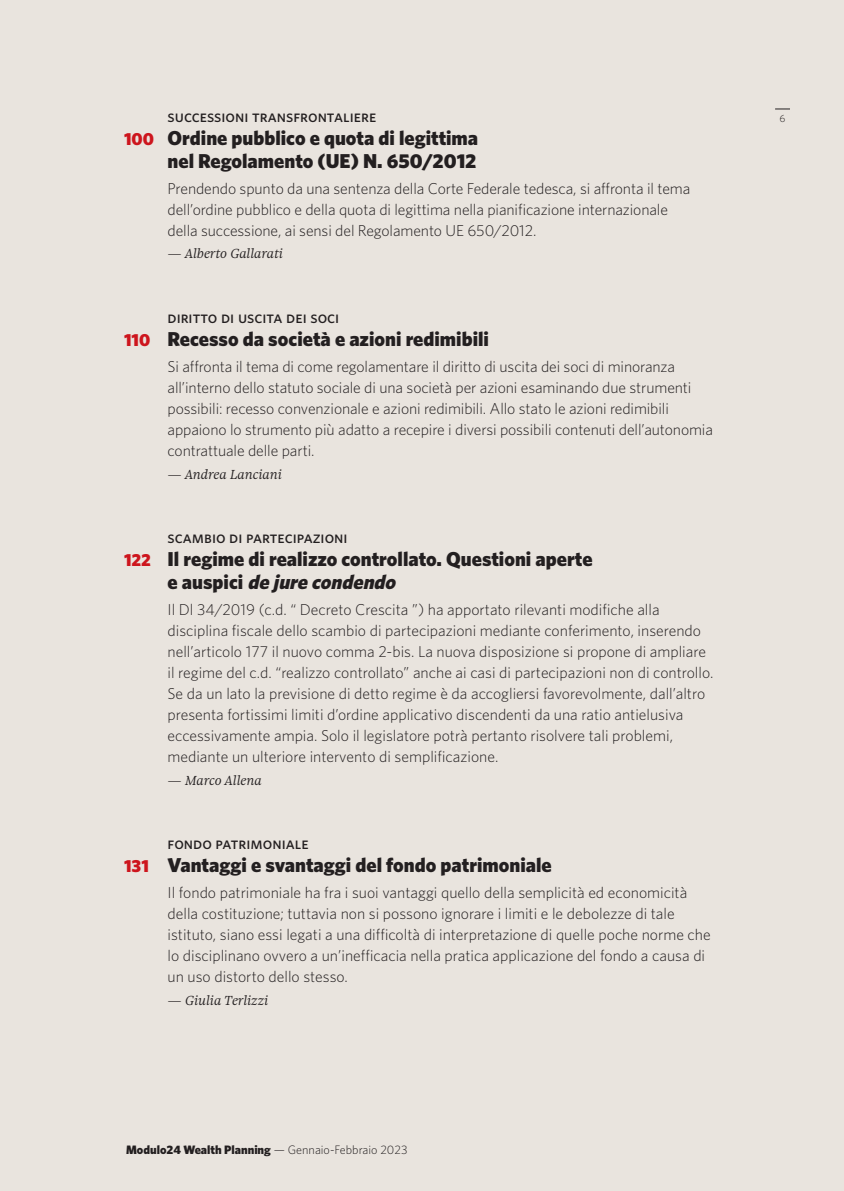
<style>
.page{position:relative;width:844px;height:1191px;background:#fff}
.page>*{position:absolute;margin:0;border:0;box-sizing:border-box;transform-origin:0 0}
.SOMM_2{font:900 20.12px/22.8px "Whitney";color:#231f20;text-align:right}
.SOMM_3{font:16.62px "Whitney Medium SC";color:#231f20}
.SOMM_1{font:16.62px "Whitney Medium SC";color:#231f20}
.SOMM_4{font:300 15.75px/21px "Whitney";color:#231f20}
.SOMM_3-2{font:italic 300 14px "Sole 24 Serif Text";color:#231f20}
.t1{font:900 12.25px "Whitney";color:#231f20}
.t2{font:300 10.5px "Whitney";color:#231f20}
.s1{font-size:17.5px;color:#cd151d}
.s2{font-style:italic}
.s3{font-weight:300}
</style>
<div class="page">
<div style="left:0;top:0;width:843px;height:1191px;background:#e9e4de"></div>
<svg style="left:775px;top:109px;width:14px;height:1px"></svg>
<p class="SOMM_1" style="left:167px;top:106px;width:210px">successioni transfrontaliere</p>
<p class="t2" style="left:779px;top:112px;width:8px">6</p>
<p class="SOMM_2" style="left:124px;top:126px;width:355px"><span class="s1">100</span> Ordine pubblico e quota di legittima nel Regolamento (UE) N. 650/2012</p>
<p class="SOMM_4" style="left:167px;top:177px;width:524px">Prendendo spunto da una sentenza della Corte Federale tedesca, si affronta il tema dell’ordine pubblico e della quota di legittima nella pianificazione internazionale della successione, ai sensi del Regolamento UE 650/2012.</p>
<p class="SOMM_3-2" style="left:167px;top:245px;width:117px">— Alberto Gallarati</p>
<p class="SOMM_3" style="left:167px;top:307px;width:173px">diritto di uscita dei soci</p>
<p class="SOMM_2" style="left:124px;top:327px;width:366px"><span class="s1">110</span> Recesso da società e azioni redimibili</p>
<p class="SOMM_4" style="left:167px;top:355px;width:546px">Si affronta il tema di come regolamentare il diritto di uscita dei soci di minoranza all’interno dello statuto sociale di una società per azioni esaminando due strumenti possibili: recesso convenzionale e azioni redimibili. Allo stato le azioni redimibili appaiono lo strumento più adatto a recepire i diversi possibili contenuti dell’autonomia contrattuale delle parti.</p>
<p class="SOMM_3-2" style="left:167px;top:466px;width:116px">— Andrea Lanciani</p>
<p class="SOMM_3" style="left:167px;top:528px;width:181px">scambio di partecipazioni</p>
<p class="SOMM_2" style="left:167px;top:547px;width:426px;text-align:left;text-indent:-43px"><span class="s1">122</span> Il regime di realizzo controllato. Questioni aperte e a u s p i c i <span class="s2">de jure condendo</span></p>
<p class="SOMM_4" style="left:167px;top:598px;width:547px">Il Dl 34/2019 (c.d. “ Decreto Crescita ”) ha apportato rilevanti modifiche alla disciplina fiscale dello scambio di partecipazioni mediante conferimento, inserendo nell’articolo 177 il nuovo comma 2-bis. La nuova disposizione si propone di ampliare il regime del c.d. “realizzo controllato” anche ai casi di partecipazioni non di controllo.<br>Se da un lato la previsione di detto regime è da accogliersi favorevolmente, dall’altro presenta fortissimi limiti d’ordine applicativo discendenti da una ratio antielusiva eccessivamente ampia. Solo il legislatore potrà pertanto risolvere tali problemi, mediante un ulteriore intervento di semplificazione.</p>
<p class="SOMM_3-2" style="left:167px;top:772px;width:96px">— Marco Allena</p>
<p class="SOMM_3" style="left:167px;top:833px;width:143px">fondo patrimoniale</p>
<p class="SOMM_2" style="left:124px;top:853px;width:429px"><span class="s1">131</span> Vantaggi e svantaggi del fondo patrimoniale</p>
<p class="SOMM_4" style="left:167px;top:882px;width:544px">Il fondo patrimoniale ha fra i suoi vantaggi quello della semplicità ed economicità della costituzione; tuttavia non si possono ignorare i limiti e le debolezze di tale istituto, siano essi legati a una difficoltà di interpretazione di quelle poche norme che lo disciplinano ovvero a un’inefficacia nella pratica applicazione del fondo a causa di un uso distorto dello stesso.</p>
<p class="SOMM_3-2" style="left:167px;top:992px;width:102px">— Giulia Terlizzi</p>
<p class="t1" style="left:126px;top:1142px;width:283px">Modulo24 Wealth Planning <span class="s3">— Gennaio-Febbraio 2023</span></p>
</div>
